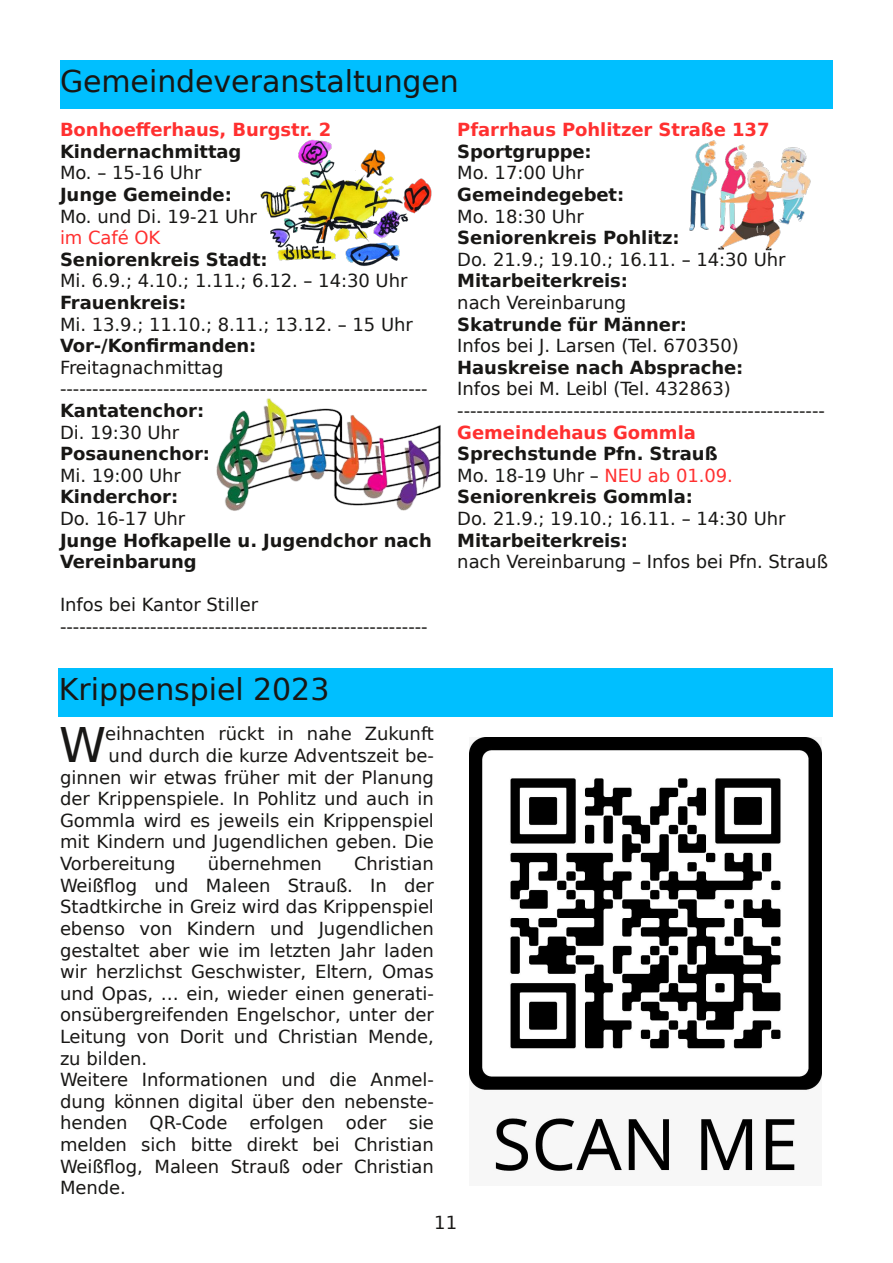
<style>
.page{position:relative;width:893px;height:1263px;background:#fff}
.page>*{position:absolute;margin:0;border:0;box-sizing:border-box;transform-origin:0 0}
.t1{font:47.7px "DejaVu Sans";color:#181715}
.t2{font:30px "DejaVu Sans";color:#181715}
.t3{font:18px/21.6px "DejaVu Sans";letter-spacing:-.005em;color:#181715}
.t4{font:700 18px/21.6px "DejaVu Sans";letter-spacing:-.005em;color:#181715}
.t5{font:700 18px "DejaVu Sans";letter-spacing:-.005em;color:#ff3030}
.t6{font:18px "DejaVu Sans";letter-spacing:-.005em;color:#ff3030}
.s1{font-weight:400}
.s2{font-weight:400;color:#ff3030}
</style>
<div class="page">
<div style="left:59px;top:668px;width:774px;height:48px;background:#00bfff"></div>
<div style="left:60px;top:60px;width:773px;height:48px;background:#00bfff"></div>
<img style="left:261px;top:139px;width:170px;height:127px">
<img style="left:216px;top:398px;width:225px;height:113px">
<img style="left:689px;top:140px;width:122px;height:111px">
<img style="left:470px;top:738px;width:352px;height:433px">
<h2 class="t2" style="left:60px;top:64px;width:400px">Gemeindeveranstaltungen</h2>
<p class="t5" style="left:60px;top:119px;width:273px">Bonhoefferhaus, Burgstr. 2</p>
<p class="t4" style="left:60px;top:141px;width:183px">Kindernachmittag</p>
<p class="t3" style="left:60px;top:162px;width:143px">Mo. – 15-16 Uhr</p>
<p class="t4" style="left:60px;top:184px;width:173px">Junge Gemeinde:</p>
<p class="t3" style="left:60px;top:205px;width:198px">Mo. und Di. 19-21 Uhr</p>
<p class="t6" style="left:60px;top:227px;width:102px">im Café OK</p>
<p class="t4" style="left:60px;top:249px;width:209px">Seniorenkreis Stadt:</p>
<p class="t3" style="left:60px;top:270px;width:349px">Mi. 6.9.; 4.10.; 1.11.; 6.12. – 14:30 Uhr</p>
<p class="t4" style="left:60px;top:292px;width:128px">Frauenkreis:</p>
<p class="t3" style="left:60px;top:313px;width:354px">Mi. 13.9.; 11.10.; 8.11.; 13.12. – 15 Uhr</p>
<p class="t4" style="left:60px;top:335px;width:198px">Vor-/Konfirmanden:</p>
<p class="t3" style="left:60px;top:357px;width:369px">Freitagnachmittag ---------------------------------------------------------</p>
<p class="t4" style="left:60px;top:400px;width:146px">Kantatenchor:</p>
<p class="t3" style="left:60px;top:421px;width:121px">Di. 19:30 Uhr</p>
<p class="t4" style="left:60px;top:443px;width:152px">Posaunenchor:</p>
<p class="t3" style="left:60px;top:465px;width:122px">Mi. 19:00 Uhr</p>
<p class="t4" style="left:60px;top:486px;width:120px">Kinderchor:</p>
<p class="t3" style="left:60px;top:508px;width:127px">Do. 16-17 Uhr</p>
<p class="t4" style="left:60px;top:529px;width:373px">Junge Hofkapelle u. Jugendchor nach<br>Vereinbarung</p>
<p class="t3" style="left:60px;top:594px;width:369px">Infos bei Kantor Stiller ---------------------------------------------------------</p>
<h2 class="t2" style="left:59px;top:672px;width:272px">Krippenspiel 2023</h2>
<h1 class="t1" style="left:59px;top:718px;width:49px">W</h1>
<p class="t3" style="left:105px;top:723px;width:330px">eihnachten rückt in nahe Zukunft</p>
<p class="t3" style="left:109px;top:745px;width:327px">und durch die kurze Adventszeit be‐</p>
<p class="t3" style="left:60px;top:767px;width:375px">ginnen wir etwas früher mit der Planung</p>
<p class="t3" style="left:60px;top:788px;width:375px">der Krippenspiele. In Pohlitz und auch in</p>
<p class="t3" style="left:60px;top:810px;width:375px">Gommla wird es jeweils ein Krippenspiel</p>
<p class="t3" style="left:60px;top:831px;width:375px">mit Kindern und Jugendlichen geben. Die</p>
<p class="t3" style="left:60px;top:853px;width:117px">Vorbereitung</p>
<p class="t3" style="left:208px;top:853px;width:116px">übernehmen</p>
<p class="t3" style="left:60px;top:853px;width:375px;text-indent:294px">Christian Weißflog und Maleen Strauß. In der Stadtkirche in Greiz wird das Krippenspiel ebenso von Kindern und Jugendlichen gestaltet aber wie im letzten Jahr laden wir herzlichst Geschwister, Eltern, Omas und Opas, … ein, wieder einen generati‐ onsübergreifenden Engelschor, unter der Leitung von Dorit und Christian Mende, zu bilden.<br>Weitere Informationen und die Anmel‐ dung können digital über den nebenste‐ henden QR-Code erfolgen oder sie melden sich bitte direkt bei Christian Weißflog, Maleen Strauß oder Christian Mende.</p>
<p class="t5" style="left:457px;top:119px;width:314px">Pfarrhaus Pohlitzer Straße 137</p>
<p class="t4" style="left:457px;top:141px;width:136px">Sportgruppe:</p>
<p class="t3" style="left:457px;top:162px;width:128px">Mo. 17:00 Uhr</p>
<p class="t4" style="left:457px;top:184px;width:169px">Gemeindegebet:</p>
<p class="t3" style="left:457px;top:205px;width:128px">Mo. 18:30 Uhr</p>
<p class="t4" style="left:457px;top:227px;width:224px">Seniorenkreis Pohlitz:</p>
<p class="t3" style="left:457px;top:249px;width:330px">Do. 21.9.; 19.10.; 16.11. – 14:30 Uhr</p>
<p class="t4" style="left:457px;top:270px;width:172px">Mitarbeiterkreis:</p>
<p class="t3" style="left:457px;top:292px;width:171px">nach Vereinbarung</p>
<p class="t4" style="left:457px;top:313px;width:231px">Skatrunde für Männer:</p>
<p class="t3" style="left:457px;top:335px;width:283px">Infos bei J. Larsen (Tel. 670350)</p>
<p class="t4" style="left:457px;top:357px;width:288px">Hauskreise nach Absprache:</p>
<p class="t3" style="left:457px;top:378px;width:369px">Infos bei M. Leibl (Tel. 432863) ---------------------------------------------------------</p>
<p class="t5" style="left:457px;top:422px;width:240px">Gemeindehaus Gommla</p>
<p class="t4" style="left:457px;top:443px;width:277px">Sprechstunde Pfn. Strauß<br><span class="s1">Mo. 18-19 Uhr –</span> <span class="s2">NEU ab 01.09.<br></span>Seniorenkreis Gommla:</p>
<p class="t3" style="left:457px;top:508px;width:330px">Do. 21.9.; 19.10.; 16.11. – 14:30 Uhr</p>
<p class="t4" style="left:457px;top:529px;width:172px">Mitarbeiterkreis:</p>
<p class="t3" style="left:457px;top:551px;width:372px">nach Vereinbarung – Infos bei Pfn. Strauß</p>
<p class="t3" style="left:434px;top:1212px;width:24px">11</p>
</div>
